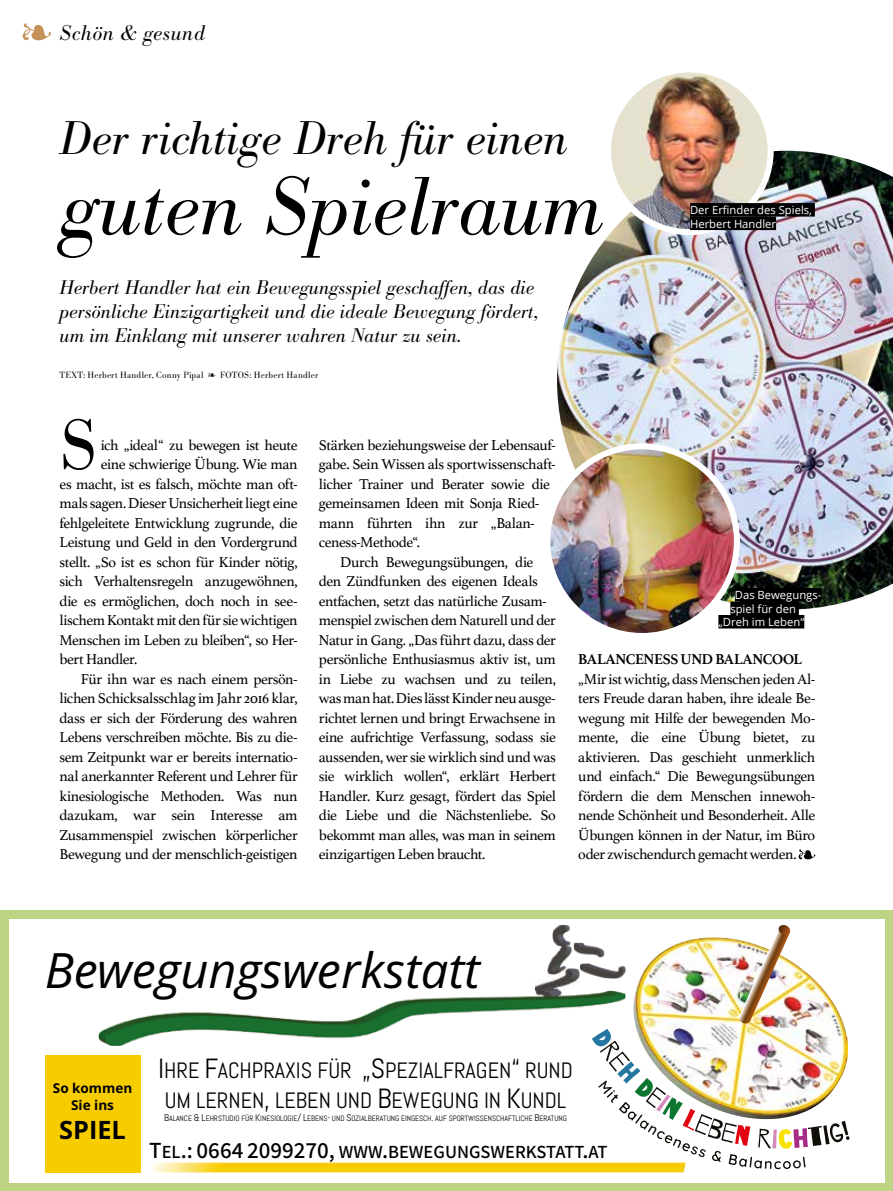
<style>
.page{position:relative;width:893px;height:1191px;background:#fff}
.page>*{position:absolute;margin:0;border:0;box-sizing:border-box;transform-origin:0 0}
.t1{font:italic 300 81px "Bodoni BE";color:#000}
.t2{font:300 70.2px "Bodoni BE";color:#000}
.t3{font:italic 48.75px "Open Sans";color:#000}
.t4{font:italic 300 46.5px "Bodoni BE";color:#000}
.t5{font:700 25.35px "Open Sans";color:#000}
.t6{font:22.2px/30px "Abel";color:#000;text-align:center}
.t7{font:italic 300 21px "Bodoni BE";letter-spacing:.025em;color:#000}
.t8{font:italic 300 19.5px/24px "Bodoni BE";color:#000}
.t9{font:600 18.45px "Assistant";color:#000}
.t10{font:15px/19.5px "Athelas";letter-spacing:-.025em;color:#000;text-align:justify}
.t11{font:700 15px "Athelas";letter-spacing:-.025em;color:#000}
.t12{font:700 13.5px/17.5px "Open Sans";color:#000;text-align:center}
.t13{font:italic 300 13.5px "Bodoni BE";color:#000;scale:.85 1}
.t14{font:11.25px/13.5px "Open Sans";color:#fff}
.t15{font:300 9px "Bodoni BE";letter-spacing:.025em;color:#000}
.t16{font:7.8px "Abel";color:#000}
.s1{font-size:27.75px}
.s2{font-size:9.75px}
.s3{font-size:23.1px}
</style>
<div class="page">
<img style="left:557px;top:151px;width:336px;height:458px">
<div style="left:735px;top:588px;width:86px;height:13px;background:#000"></div>
<div style="left:730px;top:601px;width:69px;height:14px;background:#000"></div>
<div style="left:718px;top:615px;width:86px;height:13px;background:#000"></div>
<svg style="left:22px;top:23px;width:29px;height:17px"></svg>
<svg style="left:798px;top:849px;width:17px;height:10px"></svg>
<svg style="left:608px;top:69px;width:163px;height:163px"></svg>
<img style="left:622px;top:73px;width:149px;height:159px">
<div style="left:605px;top:66px;width:169px;height:169px;border:6px solid #fff;border-radius:50%"></div>
<div style="left:690px;top:203px;width:125px;height:14px;background:#000"></div>
<div style="left:690px;top:217px;width:86px;height:13px;background:#000"></div>
<img style="left:551px;top:446px;width:186px;height:186px">
<div style="left:544px;top:443px;width:196px;height:196px;border:6px solid #fff;border-radius:50%"></div>
<div style="left:0;top:910px;width:893px;height:281px;background:#bdd485"></div>
<div style="left:9px;top:918px;width:875px;height:264px;background:#fff"></div>
<img style="left:590px;top:925px;width:260px;height:248px">
<img style="left:552px;top:924px;width:18px;height:21px">
<img style="left:548px;top:945px;width:24px;height:23px">
<img style="left:574px;top:942px;width:30px;height:15px">
<img style="left:580px;top:963px;width:46px;height:15px">
<img style="left:535px;top:968px;width:45px;height:31px">
<img style="left:99px;top:1001px;width:298px;height:45px">
<div style="left:45px;top:1055px;width:95px;height:117px;background:#f8cd00"></div>
<img style="left:150px;top:1162px;width:536px;height:10px">
<h3 class="t7" style="left:60px;top:20px;width:147px">Schön &amp; gesund</h3>
<h3 class="t4" style="left:60px;top:111px;width:509px">Der richtige Dreh für einen</h3>
<h1 class="t1" style="left:60px;top:159px;width:545px">guten Spielraum</h1>
<h3 class="t8" style="left:60px;top:276px;width:480px">Herbert Handler hat ein Bewegungsspiel geschaffen, das die persönliche Einzigartigkeit und die ideale Bewegung fördert, um im Einklang mit unserer wahren Natur zu sein.</h3>
<p class="t15" style="left:60px;top:370px;width:260px">TEXT: Herbert Handler, Conny Pipal ❧ FOTOS: Herbert Handler</p>
<p class="t14" style="left:690px;top:203px;width:123px">Der Erfinder des Spiels,<br>Herbert Handler</p>
<h2 class="t2" style="left:60px;top:405px;width:39px">S</h2>
<p class="t10" style="left:101px;top:434px;width:198px">ich „ideal“ zu bewegen ist heute</p>
<p class="t10" style="left:101px;top:454px;width:198px">eine schwierige Übung. Wie man</p>
<p class="t10" style="left:60px;top:473px;width:240px">es macht, ist es falsch, möchte man oft-</p>
<p class="t10" style="left:60px;top:493px;width:240px">mals sagen. Dieser Unsicherheit liegt eine</p>
<p class="t10" style="left:60px;top:512px;width:240px">fehlgeleitete Entwicklung zugrunde, die</p>
<p class="t10" style="left:60px;top:532px;width:240px">Leistung und Geld in den Vordergrund</p>
<p class="t10" style="left:60px;top:551px;width:240px">stellt. „So ist es schon für Kinder nötig,</p>
<p class="t10" style="left:60px;top:571px;width:240px">sich Verhaltensregeln anzugewöhnen,</p>
<p class="t10" style="left:60px;top:590px;width:240px">die es ermöglichen, doch noch in see-</p>
<p class="t10" style="left:60px;top:610px;width:240px">lischem Kontakt mit den für sie wichtigen</p>
<p class="t10" style="left:60px;top:629px;width:240px">Menschen im Leben zu bleiben“, so Her-</p>
<p class="t10" style="left:60px;top:649px;width:79px">bert Handler.</p>
<p class="t10" style="left:81px;top:668px;width:218px">Für ihn war es nach einem persön-</p>
<p class="t10" style="left:60px;top:688px;width:240px">lichen Schicksalsschlag im Jahr 2016 klar,</p>
<p class="t10" style="left:60px;top:707px;width:240px">dass er sich der Förderung des wahren</p>
<p class="t10" style="left:60px;top:727px;width:240px">Lebens verschreiben möchte. Bis zu die-</p>
<p class="t10" style="left:60px;top:746px;width:240px">sem Zeitpunkt war er bereits internatio-</p>
<p class="t10" style="left:60px;top:766px;width:240px">nal anerkannter Referent und Lehrer für</p>
<p class="t10" style="left:60px;top:785px;width:240px">kinesiologische Methoden. Was nun</p>
<p class="t10" style="left:60px;top:805px;width:240px">dazukam, war sein Interesse am</p>
<p class="t10" style="left:60px;top:824px;width:240px">Zusammenspiel zwischen körperlicher</p>
<p class="t10" style="left:60px;top:844px;width:240px">Bewegung und der menschlich-geistigen</p>
<p class="t10" style="left:319px;top:434px;width:239px">Stärken beziehungsweise der Lebensauf-</p>
<p class="t10" style="left:319px;top:454px;width:239px">gabe. Sein Wissen als sportwissenschaft-</p>
<p class="t10" style="left:319px;top:473px;width:233px">licher Trainer und Berater sowie die</p>
<p class="t10" style="left:319px;top:493px;width:222px">gemeinsamen Ideen mit Sonja Ried-</p>
<p class="t10" style="left:319px;top:512px;width:218px">mann führten ihn zur „Balan-</p>
<p class="t10" style="left:319px;top:532px;width:103px">ceness-Methode“.</p>
<p class="t10" style="left:340px;top:551px;width:195px">Durch Bewegungsübungen, die</p>
<p class="t10" style="left:319px;top:571px;width:220px">den Zündfunken des eigenen Ideals</p>
<p class="t10" style="left:319px;top:590px;width:230px">entfachen, setzt das natürliche Zusam-</p>
<p class="t10" style="left:319px;top:610px;width:238px">menspiel zwischen dem Naturell und der</p>
<p class="t10" style="left:319px;top:629px;width:238px">Natur in Gang. „Das führt dazu, dass der</p>
<p class="t10" style="left:319px;top:649px;width:239px">persönliche Enthusiasmus aktiv ist, um</p>
<p class="t10" style="left:319px;top:668px;width:238px">in Liebe zu wachsen und zu teilen,</p>
<p class="t10" style="left:319px;top:688px;width:239px">was man hat. Dies lässt Kinder neu ausge-</p>
<p class="t10" style="left:319px;top:707px;width:238px">richtet lernen und bringt Erwachsene in</p>
<p class="t10" style="left:319px;top:727px;width:238px">eine aufrichtige Verfassung, sodass sie</p>
<p class="t10" style="left:319px;top:746px;width:239px">aussenden, wer sie wirklich sind und was</p>
<p class="t10" style="left:319px;top:766px;width:238px">sie wirklich wollen“, erklärt Herbert</p>
<p class="t10" style="left:319px;top:785px;width:238px">Handler. Kurz gesagt, fördert das Spiel</p>
<p class="t10" style="left:319px;top:805px;width:239px">die Liebe und die Nächstenliebe. So</p>
<p class="t10" style="left:319px;top:824px;width:239px">bekommt man alles, was man in seinem</p>
<p class="t10" style="left:319px;top:844px;width:168px">einzigartigen Leben braucht.</p>
<p class="t14" style="left:735px;top:588px;width:88px">Das Bewegungs-</p>
<p class="t14" style="left:730px;top:601px;width:67px">spiel für den</p>
<p class="t14" style="left:718px;top:615px;width:87px">„Dreh im Leben“</p>
<p class="t11" style="left:578px;top:647px;width:225px">BALANCENESS UND BALANCOOL</p>
<p class="t10" style="left:578px;top:668px;width:239px">„Mir ist wichtig, dass Menschen jeden Al&shy;ters Freude daran haben, ihre ideale Be&shy;wegung mit Hilfe der bewegenden Mo&shy;mente, die eine Übung bietet, zu aktivieren. Das geschieht unmerklich und einfach.“ Die Bewegungsübungen fördern die dem Menschen innewoh&shy;nende Schönheit und Besonderheit. Alle Übungen können in der Natur, im Büro oder zwischendurch gemacht werden.</p>
<h3 class="t3" style="left:45px;top:951px;width:437px">Bewegungswerkstatt</h3>
<p class="t12" style="left:53px;top:1079px;width:81px">So kommen<br>Sie ins</p>
<h3 class="t5" style="left:59px;top:1115px;width:68px">SPIEL</h3>
<h3 class="t6" style="left:158px;top:1055px;width:416px"><span class="s1">I</span>HRE <span class="s1">F</span>ACHPRAXIS FÜR <span class="s1">„S</span>PEZIALFRAGEN<span class="s1">“</span> RUND<br>UM LERNEN<span class="s1">,</span> LEBEN UND <span class="s1">B</span>EWEGUNG IN <span class="s1">K</span>UNDL</h3>
<p class="t16" style="left:164px;top:1113px;width:404px"><span class="s2">B</span>ALANCE <span class="s2">&amp; L</span>EHRSTUDIO FÜR <span class="s2">K</span>INESIOLOGIE<span class="s2">/ L</span>EBENS<span class="s2">-</span> UND <span class="s2">S</span>OZIALBERATUNG EINGESCH<span class="s2">.</span> AUF SPORTWISSENSCHAFTLICHE <span class="s2">B</span>ERATUNG</p>
<p class="t9" style="left:149px;top:1145px;width:460px"><span class="s3">T</span>EL<span class="s3">.: 0664 2099270,</span> WWW<span class="s3">.</span>BEWEGUNGSWERKSTATT<span class="s3">.</span>AT</p>
<p class="t13" style="left:432px;top:1153px;width:16px">36</p>
</div>
